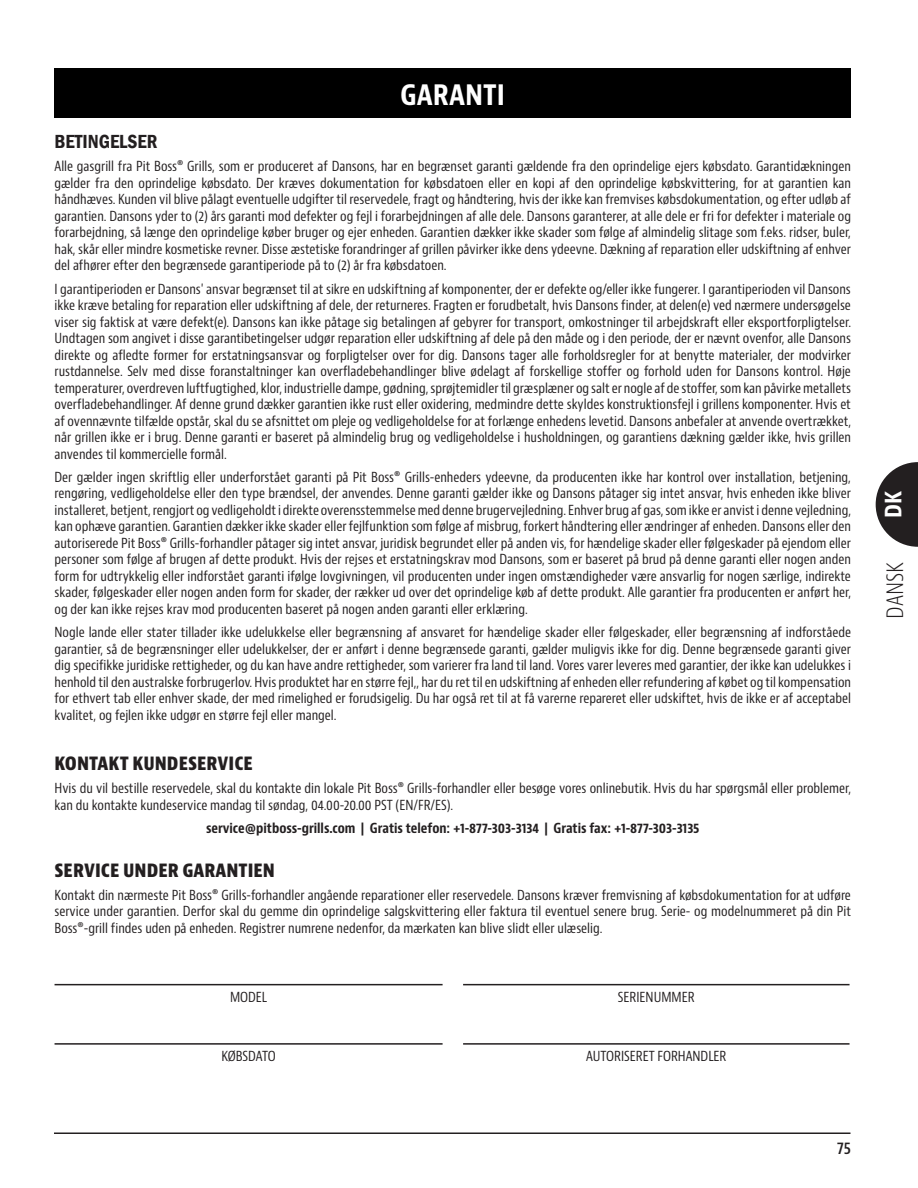
<style>
.page{position:relative;width:918px;height:1188px;background:#fff}
.page>*{position:absolute;margin:0;border:0;box-sizing:border-box;transform-origin:0 0}
.TXT{font:700 condensed 30px "Bernino Sans";color:#fff}
.t1{font:300 condensed 24px "Bernina Sans";color:#231f20}
.t2{font:700 condensed 24px "Bernina Sans";color:#fff}
.TXT-2{font:700 condensed 19.5px "Bernino Sans";color:#231f20}
.TXT-3{font:600 condensed 19.5px "Franklin Gothic";color:#231f20}
.t3{font:600 condensed 16.5px "Bernino Sans";color:#231f20}
.TXT-4{font:condensed 13.5px/16.5px "Bernino Sans";color:#231f20;text-align:justify}
.TXT-5{font:700 condensed 13.5px "Bernino Sans";color:#231f20}
</style>
<div class="page">
<hr style="left:54px;top:1132px;width:796px;height:2px;background:#231f20">
<svg style="left:876px;top:462px;width:42px;height:85px"></svg>
<div style="left:55px;top:68px;width:796px;height:50px;background:#000"></div>
<hr style="left:55px;top:984px;width:388px;height:1px;background:#231f20">
<hr style="left:55px;top:1043px;width:388px;height:2px;background:#231f20">
<hr style="left:463px;top:1043px;width:387px;height:2px;background:#231f20">
<hr style="left:463px;top:984px;width:387px;height:1px;background:#231f20">
<p class="TXT" style="left:400px;top:76px;width:106px">GARANTI</p>
<p class="TXT-3" style="left:55px;top:129px;width:104px">BETINGELSER</p>
<p class="TXT-4" style="left:55px;top:159px;width:798px">Alle gasgrill fra Pit Boss® Grills, som er produceret af Dansons, har en begrænset garanti gældende fra den oprindelige ejers købsdato. Garantidækningen gælder fra den oprindelige købsdato. Der kræves dokumentation for købsdatoen eller en kopi af den oprindelige købskvittering, for at garantien kan håndhæves. Kunden vil blive pålagt eventuelle udgifter til reservedele, fragt og håndtering, hvis der ikke kan fremvises købsdokumentation, og efter udløb af garantien. Dansons yder to (2) års garanti mod defekter og fejl i forarbejdningen af alle dele. Dansons garanterer, at alle dele er fri for defekter i materiale og forarbejdning, så længe den oprindelige køber bruger og ejer enheden. Garantien dækker ikke skader som følge af almindelig slitage som f.eks. ridser, buler, hak, skår eller mindre kosmetiske revner. Disse æstetiske forandringer af grillen påvirker ikke dens ydeevne. Dækning af reparation eller udskiftning af enhver del afhører efter den begrænsede garantiperiode på to (2) år fra købsdatoen.</p>
<p class="TXT-4" style="left:55px;top:281px;width:798px">I garantiperioden er Dansons' ansvar begrænset til at sikre en udskiftning af komponenter, der er defekte og/eller ikke fungerer. I garantiperioden vil Dansons ikke kræve betaling for reparation eller udskiftning af dele, der returneres. Fragten er forudbetalt, hvis Dansons finder, at delen(e) ved nærmere undersøgelse viser sig faktisk at være defekt(e). Dansons kan ikke påtage sig betalingen af gebyrer for transport, omkostninger til arbejdskraft eller eksportforpligtelser.<br>Undtagen som angivet i disse garantibetingelser udgør reparation eller udskiftning af dele på den måde og i den periode, der er nævnt ovenfor, alle Dansons direkte og afledte former for erstatningsansvar og forpligtelser over for dig. Dansons tager alle forholdsregler for at benytte materialer, der modvirker rustdannelse. Selv med disse foranstaltninger kan overfladebehandlinger blive ødelagt af forskellige stoffer og forhold uden for Dansons kontrol. Høje temperaturer, overdreven luftfugtighed, klor, industrielle dampe, gødning, sprøjtemidler til græsplæner og salt er nogle af de stoffer, som kan påvirke metallets overfladebehandlinger. Af denne grund dækker garantien ikke rust eller oxidering, medmindre dette skyldes konstruktionsfejl i grillens komponenter. Hvis et af ovennævnte tilfælde opstår, skal du se afsnittet om pleje og vedligeholdelse for at forlænge enhedens levetid. Dansons anbefaler at anvende overtrækket, når grillen ikke er i brug. Denne garanti er baseret på almindelig brug og vedligeholdelse i husholdningen, og garantiens dækning gælder ikke, hvis grillen anvendes til kommercielle formål.</p>
<p class="TXT-4" style="left:55px;top:469px;width:798px">Der gælder ingen skriftlig eller underforstået garanti på Pit Boss® Grills-enheders ydeevne, da producenten ikke har kontrol over installation, betjening, rengøring, vedligeholdelse eller den type brændsel, der anvendes. Denne garanti gælder ikke og Dansons påtager sig intet ansvar, hvis enheden ikke bliver installeret, betjent, rengjort og vedligeholdt i direkte overensstemmelse med denne brugervejledning. Enhver brug af gas, som ikke er anvist i denne vejledning, kan ophæve garantien. Garantien dækker ikke skader eller fejlfunktion som følge af misbrug, forkert håndtering eller ændringer af enheden. Dansons eller den autoriserede Pit Boss® Grills-forhandler påtager sig intet ansvar, juridisk begrundet eller på anden vis, for hændelige skader eller følgeskader på ejendom eller personer som følge af brugen af dette produkt. Hvis der rejses et erstatningskrav mod Dansons, som er baseret på brud på denne garanti eller nogen anden form for udtrykkelig eller indforstået garanti ifølge lovgivningen, vil producenten under ingen omstændigheder være ansvarlig for nogen særlige, indirekte skader, følgeskader eller nogen anden form for skader, der rækker ud over det oprindelige køb af dette produkt. Alle garantier fra producenten er anført her, og der kan ikke rejses krav mod producenten baseret på nogen anden garanti eller erklæring.</p>
<p class="TXT-4" style="left:55px;top:624px;width:798px">Nogle lande eller stater tillader ikke udelukkelse eller begrænsning af ansvaret for hændelige skader eller følgeskader, eller begrænsning af indforståede garantier, så de begrænsninger eller udelukkelser, der er anført i denne begrænsede garanti, gælder muligvis ikke for dig. Denne begrænsede garanti giver dig specifikke juridiske rettigheder, og du kan have andre rettigheder, som varierer fra land til land. Vores varer leveres med garantier, der ikke kan udelukkes i henhold til den australske forbrugerlov. Hvis produktet har en større fejl,, har du ret til en udskiftning af enheden eller refundering af købet og til kompensation for ethvert tab eller enhver skade, der med rimelighed er forudsigelig. Du har også ret til at få varerne repareret eller udskiftet, hvis de ikke er af acceptabel kvalitet, og fejlen ikke udgør en større fejl eller mangel.</p>
<p class="TXT-2" style="left:55px;top:751px;width:200px">KONTAKT KUNDESERVICE</p>
<p class="TXT-4" style="left:55px;top:780px;width:798px">Hvis du vil bestille reservedele, skal du kontakte din lokale Pit Boss® Grills-forhandler eller besøge vores onlinebutik. Hvis du har spørgsmål eller problemer, kan du kontakte kundeservice mandag til søndag, 04.00-20.00 PST (EN/FR/ES).</p>
<p class="TXT-5" style="left:206px;top:820px;width:495px">service@pitboss-grills.com | Gratis telefon: +1-877-303-3134 | Gratis fax: +1-877-303-3135</p>
<p class="TXT-2" style="left:55px;top:858px;width:222px">SERVICE UNDER GARANTIEN</p>
<p class="TXT-4" style="left:55px;top:887px;width:798px">Kontakt din nærmeste Pit Boss® Grills-forhandler angående reparationer eller reservedele. Dansons kræver fremvisning af købsdokumentation for at udføre service under garantien. Derfor skal du gemme din oprindelige salgskvittering eller faktura til eventuel senere brug. Serie- og modelnummeret på din Pit Boss®-grill findes uden på enheden. Registrer numrene nedenfor, da mærkaten kan blive slidt eller ulæselig.</p>
<p class="TXT-4" style="left:230px;top:989px;width:39px">MODEL</p>
<p class="TXT-4" style="left:618px;top:989px;width:78px">SERIENUMMER</p>
<p class="TXT-4" style="left:221px;top:1048px;width:56px">KØBSDATO</p>
<p class="TXT-4" style="left:586px;top:1048px;width:142px">AUTORISERET FORHANDLER</p>
<p class="t3" style="left:837px;top:1138px;width:15px">75</p>
<h2 class="t2" style="left:878px;top:518px;width:29px;rotate:-90deg">DK</h2>
<h2 class="t1" style="left:880px;top:619px;width:58px;rotate:-90deg">DANSK</h2>
</div>
